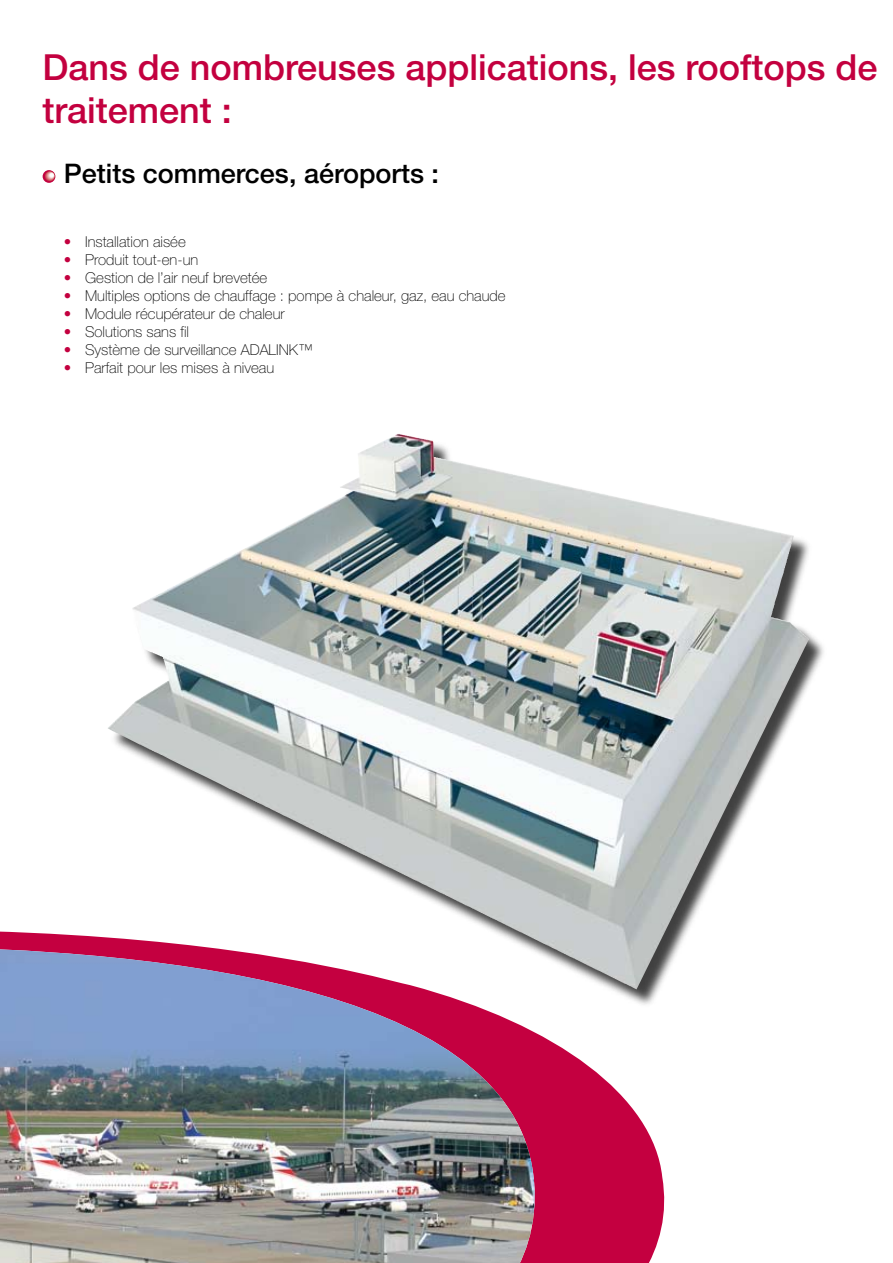
<style>
.page{position:relative;width:893px;height:1263px;background:#fff}
.page>*{position:absolute;margin:0;border:0;box-sizing:border-box;transform-origin:0 0}
.t1{font:500 36px/43.2px "Helvetica Neue";color:#c3003f}
.t2{font:500 27px "Helvetica Neue";color:#000}
.t3{font:100 15px/18px "Helvetica Neue";color:#000}
.t4{font:100 15px/18px "Helvetica Neue";color:#c3003f;text-align:justify}
</style>
<div class="page">
<svg style="left:0;top:931px;width:665px;height:332px;fill:#c40040"></svg>
<img style="left:0;top:946px;width:558px;height:317px">
<svg style="left:43px;top:170px;width:12px;height:13px"></svg>
<svg style="left:46px;top:172px;width:9px;height:9px"></svg>
<div style="left:46px;top:172px;width:8px;height:8px;background:#d66d73;border-radius:50%"></div>
<div style="left:47px;top:172px;width:7px;height:8px;background:#db8082;border-radius:50%"></div>
<svg style="left:48px;top:173px;width:6px;height:6px"></svg>
<div style="left:110px;top:435px;width:718px;height:573px;background:#000;opacity:.75"></div>
<img style="left:433px;top:457px;width:376px;height:532px">
<h1 class="t1" style="left:43px;top:45px;width:837px">Dans de nombreuses applications, les rooftops de traitement :</h1>
<h2 class="t2" style="left:64px;top:157px;width:377px">Petits commerces, aéroports :</h2>
<p class="t4" style="left:64px;top:233px;width:9px">• • • • • • • •</p>
<p class="t3" style="left:85px;top:233px;width:422px">Installation aisée<br>Produit tout-en-un<br>Gestion de l’air neuf brevetée<br>Multiples options de chauffage : pompe à chaleur, gaz, eau chaude<br>Module récupérateur de chaleur<br>Solutions sans fil<br>Système de surveillance ADALINK™<br>Parfait pour les mises à niveau</p>
</div>
